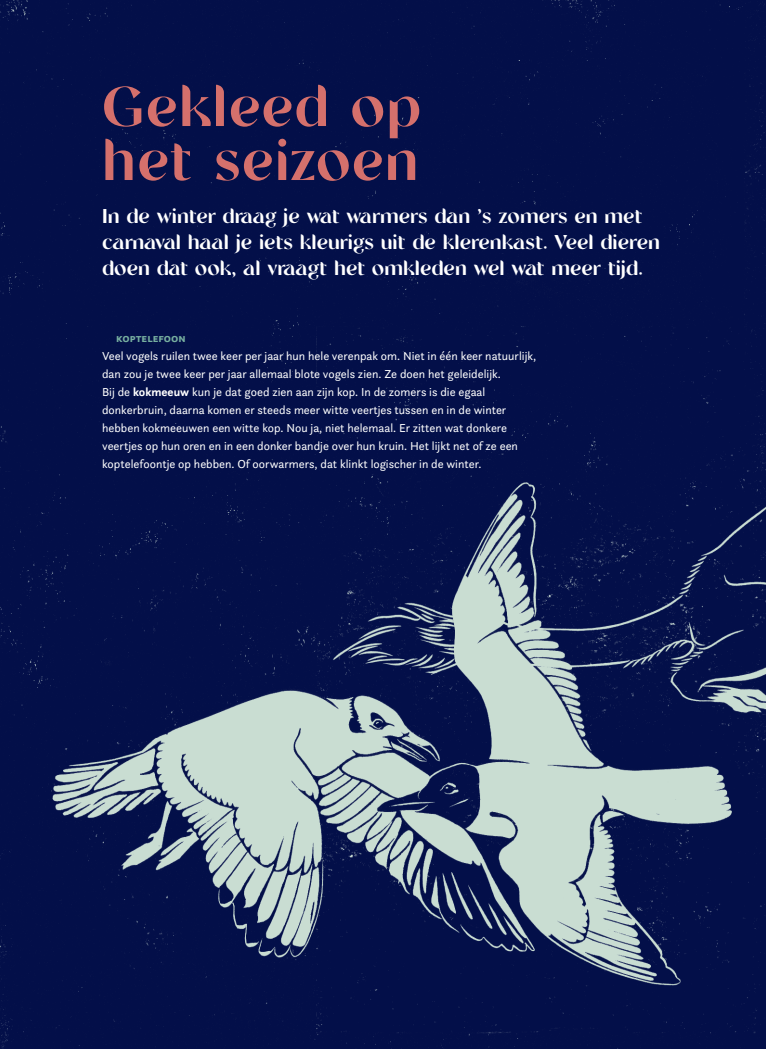
<style>
.page{position:relative;width:766px;height:1049px;background:#fff}
.page>*{position:absolute;margin:0;border:0;box-sizing:border-box;transform-origin:0 0}
.t1{font:56px/54px "Tangerine";letter-spacing:.02em;color:#d5706c}
.t2{font:20px/26px "Tangerine";color:#fff}
.t3{font:12px/18px "Questa Sans";color:#fff}
.t4{font:700 12px "Questa Sans";color:#77afa0}
.s1{font-weight:700}
</style>
<div class="page">
<img style="left:0;top:0;width:765px;height:1049px">
<h1 class="t1" style="left:102px;top:85px;width:320px">Gekleed op het seizoen</h1>
<h2 class="t2" style="left:102px;top:205px;width:559px">In de winter draag je wat warmers dan ’s zomers en met carnaval haal je iets kleurigs uit de klerenkast. Veel dieren doen dat ook, al vraagt het omkleden wel wat meer tijd.</h2>
<p class="t4" style="left:116px;top:330px;width:71px">Koptelefoon</p>
<p class="t3" style="left:102px;top:347px;width:435px">Veel vogels ruilen twee keer per jaar hun hele verenpak om. Niet in één keer natuurlijk, dan zou je twee keer per jaar allemaal blote vogels zien. Ze doen het geleidelijk.<br>Bij de <span class="s1">kokmeeuw</span> kun je dat goed zien aan zijn kop. In de zomers is die egaal donkerbruin, daarna komen er steeds meer witte veertjes tussen en in de winter hebben kokmeeuwen een witte kop. Nou ja, niet helemaal. Er zitten wat donkere veertjes op hun oren en in een donker bandje over hun kruin. Het lijkt net of ze een koptelefoontje op hebben. Of oorwarmers, dat klinkt logischer in de winter.</p>
</div>
